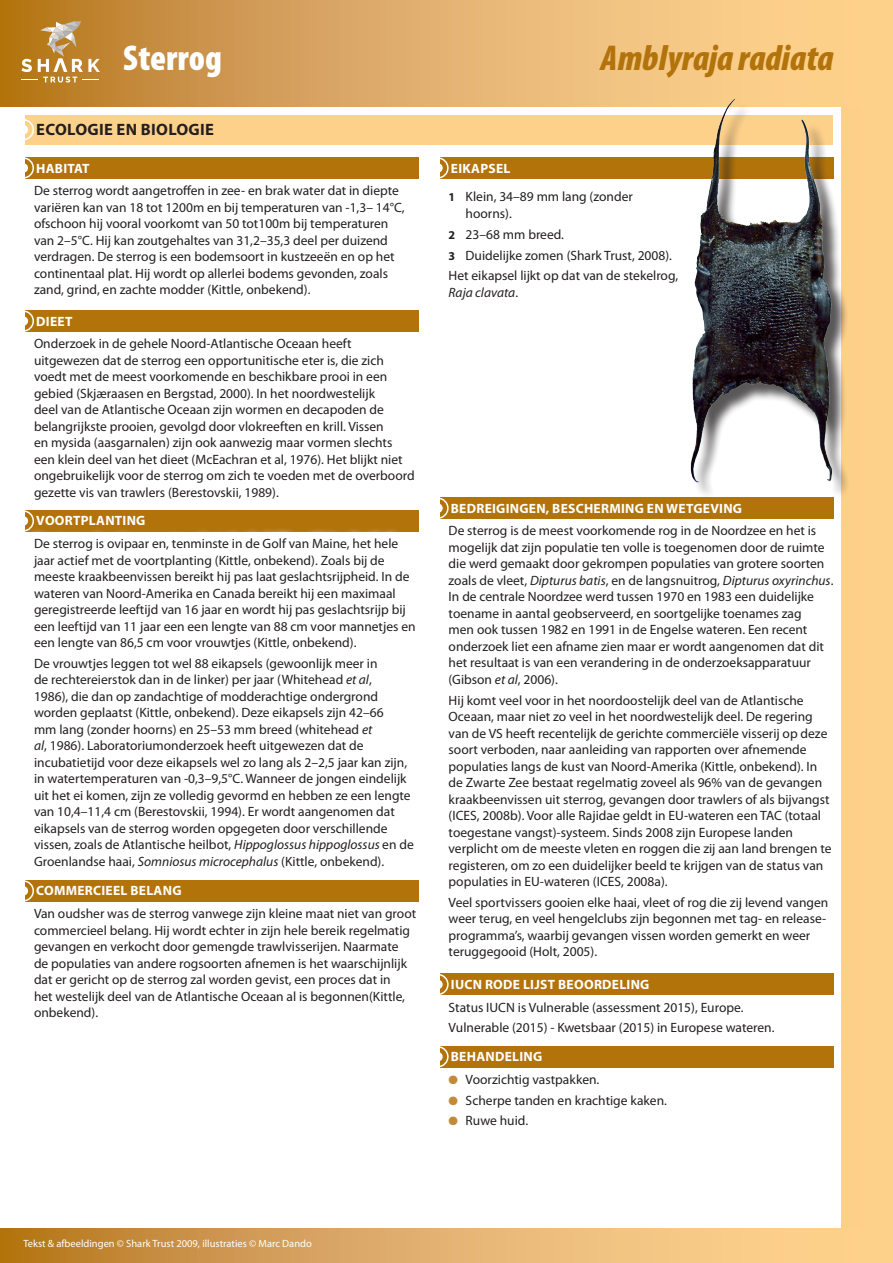
<style>
.page{position:relative;width:893px;height:1263px;background:#fff}
.page>*{position:absolute;margin:0;border:0;box-sizing:border-box;transform-origin:0 0}
.Species_header{font:italic 900 condensed 36px "Myriad Pro";color:#b2730b}
.Species_header-2{font:900 condensed 36px "Myriad Pro";color:#fff}
.Headers{font:700 16.5px "Myriad Pro";letter-spacing:.02em;color:#231f20}
.Body_text{font:13.5px/16.5px "Myriad Pro";color:#231f20}
.Body_text_bullets{font:13.5px/16.5px "Myriad Pro";color:#231f20}
.Headers-2{font:700 13.5px "Myriad Pro";letter-spacing:.02em;color:#fff}
.Labels{font:10.5px "Myriad Pro";color:#fff}
.s1{font-style:italic}
.s2{font-weight:700;font-size:12px}
.s3{color:#c28a39}
</style>
<div class="page">
<div style="left:842px;top:0;width:51px;height:1263px;background:#fed18b"></div>
<svg style="left:0;top:0;width:842px;height:106px;background:#dfac67"></svg>
<svg style="left:0;top:1229px;width:842px;height:34px;background:#deab65"></svg>
<svg style="left:21px;top:21px;width:79px;height:62px;background:#c4944e"></svg>
<div style="left:26px;top:157px;width:393px;height:22px;background:#b2730b"></div>
<div style="left:13px;top:157px;width:21px;height:22px;border:2px solid #fff;border-radius:50%"></div>
<div style="left:19px;top:163px;width:9px;height:10px;background:#fff;border-radius:50%"></div>
<div style="left:440px;top:157px;width:393px;height:22px;background:#b2730b"></div>
<div style="left:427px;top:157px;width:22px;height:22px;border:2px solid #fff;border-radius:50%"></div>
<div style="left:433px;top:163px;width:10px;height:10px;background:#fff;border-radius:50%"></div>
<div style="left:26px;top:310px;width:393px;height:22px;background:#b2730b"></div>
<div style="left:13px;top:310px;width:21px;height:22px;border:2px solid #fff;border-radius:50%"></div>
<div style="left:19px;top:316px;width:9px;height:10px;background:#fff;border-radius:50%"></div>
<div style="left:26px;top:510px;width:393px;height:21px;background:#b2730b"></div>
<div style="left:13px;top:510px;width:21px;height:21px;border:2px solid #fff;border-radius:50%"></div>
<div style="left:19px;top:516px;width:9px;height:10px;background:#fff;border-radius:50%"></div>
<div style="left:22px;top:526px;width:404px;height:354px;background:#fff"></div>
<div style="left:26px;top:115px;width:807px;height:30px;background:#fed18b"></div>
<svg style="left:25px;top:118px;width:9px;height:23px"></svg>
<div style="left:26px;top:880px;width:393px;height:21px;background:#b2730b"></div>
<div style="left:13px;top:880px;width:21px;height:21px;border:2px solid #fff;border-radius:50%"></div>
<div style="left:19px;top:886px;width:9px;height:9px;background:#fff;border-radius:50%"></div>
<div style="left:440px;top:497px;width:393px;height:22px;background:#b2730b"></div>
<div style="left:427px;top:497px;width:22px;height:22px;border:2px solid #fff;border-radius:50%"></div>
<div style="left:433px;top:503px;width:10px;height:10px;background:#fff;border-radius:50%"></div>
<div style="left:440px;top:974px;width:393px;height:21px;background:#b2730b"></div>
<div style="left:427px;top:974px;width:22px;height:21px;border:2px solid #fff;border-radius:50%"></div>
<div style="left:433px;top:980px;width:10px;height:9px;background:#fff;border-radius:50%"></div>
<div style="left:440px;top:1046px;width:393px;height:21px;background:#b2730b"></div>
<div style="left:427px;top:1046px;width:22px;height:21px;border:2px solid #fff;border-radius:50%"></div>
<div style="left:433px;top:1052px;width:10px;height:9px;background:#fff;border-radius:50%"></div>
<div style="left:693px;top:102px;width:157px;height:398px;background:#231f20;opacity:.75"></div>
<img style="left:671px;top:90px;width:174px;height:401px">
<p class="Species_header-2" style="left:123px;top:37px;width:100px">Sterrog</p>
<p class="Species_header" style="left:601px;top:38px;width:234px">Amblyraja radiata</p>
<p class="Headers" style="left:36px;top:120px;width:179px">ECOLOGIE EN BIOLOGIE</p>
<p class="Headers-2" style="left:36px;top:160px;width:55px">HABITAT</p>
<p class="Headers-2" style="left:451px;top:160px;width:61px">EIKAPSEL</p>
<p class="Body_text" style="left:34px;top:183px;width:372px">De sterrog wordt aangetroffen in zee- en brak water dat in diepte variëren kan van 18 tot 1200m en bij temperaturen van -1,3– 14°C, ofschoon hij vooral voorkomt van 50 tot100m bij temperaturen van 2–5°C. Hij kan zoutgehaltes van 31,2–35,3 deel per duizend verdragen. De sterrog is een bodemsoort in kustzeeën en op het continentaal plat. Hij wordt op allerlei bodems gevonden, zoals zand, grind, en zachte modder (Kittle, onbekend).</p>
<p class="Headers-2" style="left:36px;top:313px;width:38px">DIEET</p>
<p class="Body_text" style="left:34px;top:336px;width:382px">Onderzoek in de gehele Noord-Atlantische Oceaan heeft uitgewezen dat de sterrog een opportunitische eter is, die zich voedt met de meest voorkomende en beschikbare prooi in een gebied (Skjæraasen en Bergstad, 2000). In het noordwestelijk<br>deel van de Atlantische Oceaan zijn wormen en decapoden de belangrijkste prooien, gevolgd door vlokreeften en krill. Vissen<br>en mysida (aasgarnalen) zijn ook aanwezig maar vormen slechts een klein deel van het dieet (McEachran et al, 1976). Het blijkt niet ongebruikelijk voor de sterrog om zich te voeden met de overboord gezette vis van trawlers (Berestovskii, 1989).</p>
<p class="Headers-2" style="left:36px;top:513px;width:111px">VOORTPLANTING</p>
<p class="Body_text" style="left:34px;top:535px;width:383px">De sterrog is ovipaar en, tenminste in de Golf van Maine, het hele jaar actief met de voortplanting (Kittle, onbekend). Zoals bij de meeste kraakbeenvissen bereikt hij pas laat geslachtsrijpheid. In de wateren van Noord-Amerika en Canada bereikt hij een maximaal geregistreerde leeftijd van 16 jaar en wordt hij pas geslachtsrijp bij een leeftijd van 11 jaar een een lengte van 88 cm voor mannetjes en een lengte van 86,5 cm voor vrouwtjes (Kittle, onbekend).</p>
<p class="Body_text" style="left:34px;top:655px;width:381px">De vrouwtjes leggen tot wel 88 eikapsels (gewoonlijk meer in<br>de rechtereierstok dan in de linker) per jaar (Whitehead <span class="s1">et al</span>,<br>1986), die dan op zandachtige of modderachtige ondergrond worden geplaatst (Kittle, onbekend). Deze eikapsels zijn 42–66<br>mm lang (zonder hoorns) en 25–53 mm breed (whitehead <span class="s1">et<br>al</span>, 1986). Laboratoriumonderzoek heeft uitgewezen dat de incubatietijd voor deze eikapsels wel zo lang als 2–2,5 jaar kan zijn, in watertemperaturen van -0,3–9,5°C. Wanneer de jongen eindelijk uit het ei komen, zijn ze volledig gevormd en hebben ze een lengte van 10,4–11,4 cm (Berestovskii, 1994). Er wordt aangenomen dat eikapsels van de sterrog worden opgegeten door verschillende vissen, zoals de Atlantische heilbot, <span class="s1">Hippoglossus hippoglossus</span> en de Groenlandse haai, <span class="s1">Somniosus microcephalus</span> (Kittle, onbekend).</p>
<p class="Body_text_bullets" style="left:466px;top:189px;width:169px;text-indent:-17px"><span class="s2">1</span> Klein, 34–89 mm lang (zonder hoorns).</p>
<p class="Body_text_bullets" style="left:449px;top:226px;width:117px"><span class="s2">2</span> 23–68 mm breed.</p>
<p class="Body_text_bullets" style="left:449px;top:247px;width:225px"><span class="s2">3</span> Duidelijke zomen (Shark Trust, 2008).</p>
<p class="Body_text_bullets" style="left:449px;top:268px;width:231px">Het eikapsel lijkt op dat van de stekelrog,<br><span class="s1">Raja clavata</span>.</p>
<p class="Headers-2" style="left:451px;top:501px;width:293px">BEDREIGINGEN, BESCHERMING EN WETGEVING</p>
<p class="Body_text" style="left:449px;top:523px;width:386px">De sterrog is de meest voorkomende rog in de Noordzee en het is mogelijk dat zijn populatie ten volle is toegenomen door de ruimte die werd gemaakt door gekrompen populaties van grotere soorten zoals de vleet, <span class="s1">Dipturus batis</span>, en de langsnuitrog, <span class="s1">Dipturus oxyrinchus</span>.<br>In de centrale Noordzee werd tussen 1970 en 1983 een duidelijke toename in aantal geobserveerd, en soortgelijke toenames zag<br>men ook tussen 1982 en 1991 in de Engelse wateren. Een recent onderzoek liet een afname zien maar er wordt aangenomen dat dit het resultaat is van een verandering in de onderzoeksapparatuur (Gibson <span class="s1">et al</span>, 2006).</p>
<p class="Body_text" style="left:449px;top:692px;width:384px">Hij komt veel voor in het noordoostelijk deel van de Atlantische Oceaan, maar niet zo veel in het noordwestelijk deel. De regering van de VS heeft recentelijk de gerichte commerciële visserij op deze soort verboden, naar aanleiding van rapporten over afnemende populaties langs de kust van Noord-Amerika (Kittle, onbekend). In de Zwarte Zee bestaat regelmatig zoveel als 96% van de gevangen kraakbeenvissen uit sterrog, gevangen door trawlers of als bijvangst (ICES, 2008b). Voor alle Rajidae geldt in EU-wateren een TAC (totaal toegestane vangst)-systeem. Sinds 2008 zijn Europese landen verplicht om de meeste vleten en roggen die zij aan land brengen te registeren, om zo een duidelijker beeld te krijgen van de status van populaties in EU-wateren (ICES, 2008a).</p>
<p class="Body_text" style="left:449px;top:894px;width:381px">Veel sportvissers gooien elke haai, vleet of rog die zij levend vangen weer terug, en veel hengelclubs zijn begonnen met tag- en release&shy;programma’s, waarbij gevangen vissen worden gemerkt en weer teruggegooid (Holt, 2005).</p>
<p class="Headers-2" style="left:36px;top:883px;width:147px">COMMERCIEEL BELANG</p>
<p class="Body_text" style="left:34px;top:905px;width:384px">Van oudsher was de sterrog vanwege zijn kleine maat niet van groot commercieel belang. Hij wordt echter in zijn hele bereik regelmatig gevangen en verkocht door gemengde trawlvisserijen. Naarmate de populaties van andere rogsoorten afnemen is het waarschijnlijk dat er gericht op de sterrog zal worden gevist, een proces dat in<br>het westelijk deel van de Atlantische Oceaan al is begonnen(Kittle, onbekend).</p>
<p class="Headers-2" style="left:451px;top:977px;width:200px">IUCN RODE LIJST BEOORDELING</p>
<p class="Body_text" style="left:449px;top:999px;width:296px">Status IUCN is Vulnerable (assessment 2015), Europe.</p>
<p class="Body_text" style="left:449px;top:1020px;width:327px">Vulnerable (2015) - Kwetsbaar (2015) in Europese wateren.</p>
<p class="Body_text_bullets" style="left:449px;top:1071px;width:152px"><span class="s3">●</span> Voorzichtig vastpakken.</p>
<p class="Body_text_bullets" style="left:449px;top:1092px;width:220px"><span class="s3">●</span> Scherpe tanden en krachtige kaken.</p>
<p class="Body_text_bullets" style="left:449px;top:1113px;width:81px"><span class="s3">●</span> Ruwe huid.</p>
<p class="Headers-2" style="left:451px;top:1049px;width:93px">BEHANDELING</p>
<p class="Labels" style="left:23px;top:1238px;width:290px">Tekst &amp; afbeeldingen © Shark Trust 2009, illustraties © Marc Dando</p>
</div>
